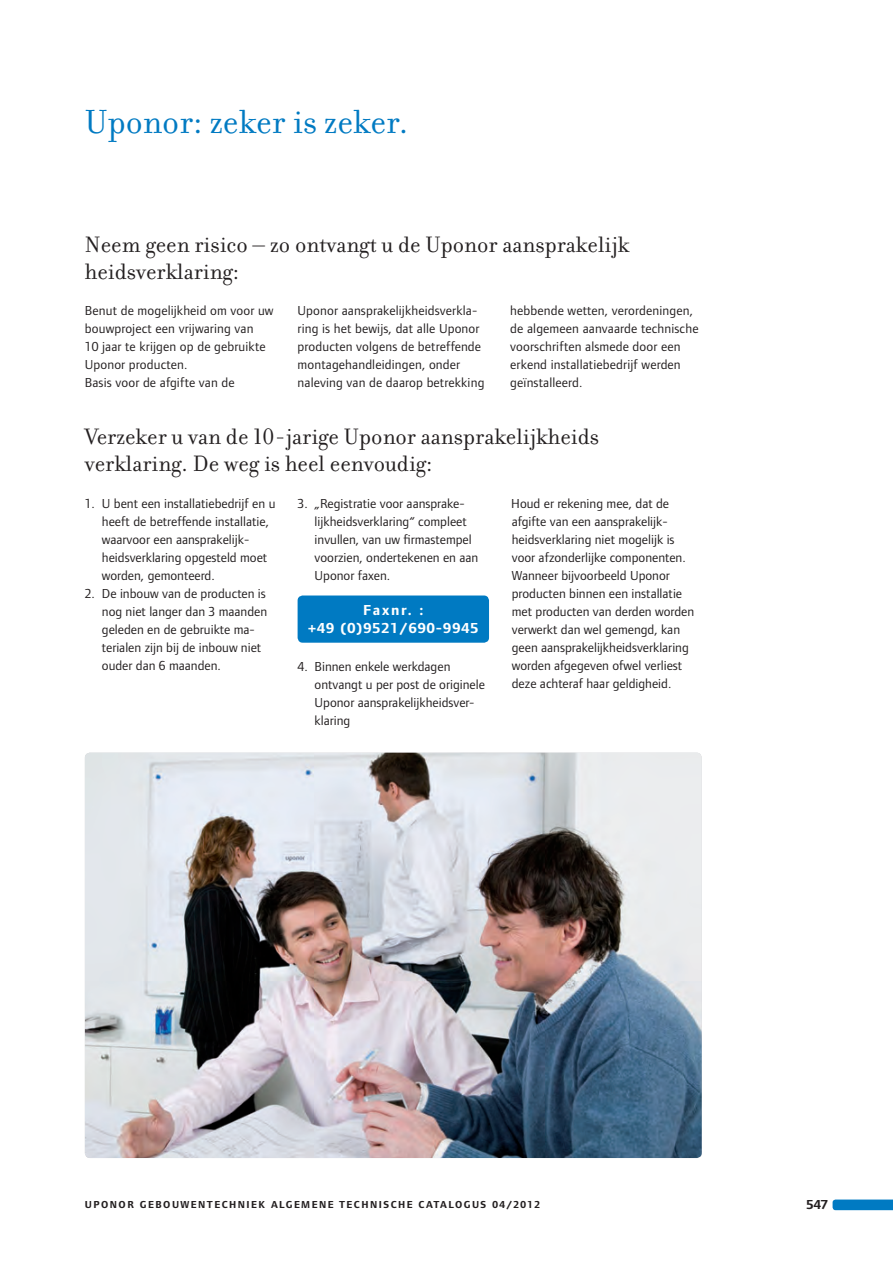
<style>
.page{position:relative;width:893px;height:1263px;background:#fff}
.page>*{position:absolute;margin:0;border:0;box-sizing:border-box;transform-origin:0 0}
.t1{font:36px "Filosofia Regular Lining";color:#007ac2}
.t2{font:24px/27px "Filosofia Regular Lining";color:#231f20}
.t3{font:700 15px/18px "Foundry Form Sans";letter-spacing:.075em;color:#fff;text-align:center}
.t4{font:13.5px/18px "Foundry Form Sans";color:#231f20}
.t5{font:700 13.5px "Foundry Form Sans";color:#231f20}
.t6{font:700 10.5px "Foundry Form Sans";letter-spacing:.14em;color:#231f20}
</style>
<div class="page">
<svg style="left:832px;top:1200px;width:60px;height:10px"></svg>
<div style="left:297px;top:596px;width:192px;height:47px;background:#007ac2;border-radius:5px"></div>
<img style="left:85px;top:753px;width:616px;height:405px;border-radius:5px">
<h1 class="t1" style="left:85px;top:109px;width:325px">Uponor: zeker is zeker.</h1>
<h2 class="t2" style="left:85px;top:233px;width:546px">Neem geen risico – zo ontvangt u de Uponor aansprakelijk heidsverklaring:</h2>
<p class="t4" style="left:85px;top:303px;width:190px">Benut de mogelijkheid om voor uw bouwproject een vrijwaring van<br>10 jaar te krijgen op de gebruikte<br>Uponor producten.<br>Basis voor de afgifte van de</p>
<p class="t4" style="left:297px;top:303px;width:188px">Uponor aansprakelijkheidsverkla&shy;ring is het bewijs, dat alle Uponor producten volgens de betreffende montagehandleidingen, onder naleving van de daarop betrekking</p>
<p class="t4" style="left:510px;top:303px;width:190px">hebbende wetten, verordeningen, de algemeen aanvaarde technische voorschriften alsmede door een erkend installatiebedrijf werden geïnstalleerd.</p>
<h2 class="t2" style="left:85px;top:425px;width:516px">Verzeker u van de 10-jarige Uponor aansprakelijkheids verklaring. De weg is heel eenvoudig:</h2>
<p class="t4" style="left:102px;top:496px;width:175px;text-indent:-17px">1. U bent een installatiebedrijf en u heeft de betreffende installatie, waarvoor een aansprakelijk&shy;heidsverklaring opgesteld moet worden, gemonteerd.</p>
<p class="t4" style="left:102px;top:586px;width:167px;text-indent:-17px">2. De inbouw van de producten is nog niet langer dan 3 maanden geleden en de gebruikte ma&shy;terialen zijn bij de inbouw niet ouder dan 6 maanden.</p>
<p class="t4" style="left:314px;top:496px;width:165px;text-indent:-17px">3. „Registratie voor aansprake&shy;lijkheidsverklaring“ compleet invullen, van uw firmastempel voorzien, ondertekenen en aan<br>Uponor faxen.</p>
<p class="t4" style="left:511px;top:496px;width:184px">Houd er rekening mee, dat de afgifte van een aansprakelijk&shy;heidsverklaring niet mogelijk is voor afzonderlijke componenten.<br>Wanneer bijvoorbeeld Uponor producten binnen een installatie met producten van derden worden verwerkt dan wel gemengd, kan geen aansprakelijkheidsverklaring worden afgegeven ofwel verliest deze achteraf haar geldigheid.</p>
<p class="t3" style="left:308px;top:602px;width:172px">Faxnr. :<br>+49 (0)9521/690-9945</p>
<p class="t4" style="left:314px;top:658px;width:172px;text-indent:-17px">4. Binnen enkele werkdagen ontvangt u per post de originele<br>Uponor aansprakelijkheidsver&shy;klaring</p>
<p class="t6" style="left:85px;top:1200px;width:457px">UPONOR GEBOUWENTECHNIEK ALGEMENE TECHNISCHE CATALOGUS 04/2012</p>
<p class="t5" style="left:806px;top:1199px;width:23px">547</p>
</div>
